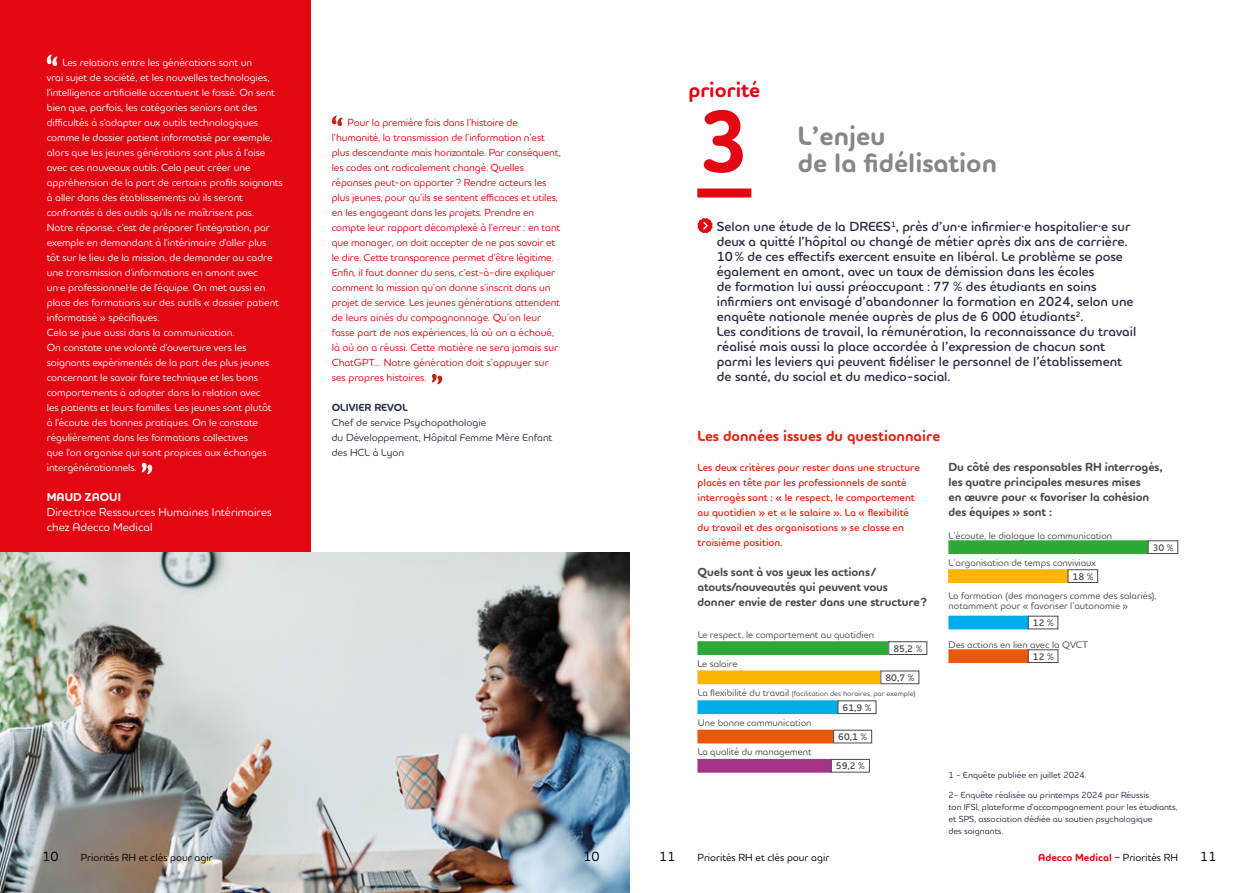
<style>
.page{position:relative;width:1259px;height:893px;background:#fff}
.page>*{position:absolute;margin:0;border:0;box-sizing:border-box;transform-origin:0 0}
.t1{font:700 90px "Houschka Head";color:#e30613}
.t2{font:700 27px/27px "Houschka Head";color:#878786}
.t3{font:700 21px "Houschka Head";color:#e30613}
.t4{font:700 15px "Houschka Head";color:#e52313}
.t5{font:600 13.5px/15px "Houschka Head";color:#292e45}
.t6{font:500 13.5px "Houschka Head";color:#000}
.t7{font:700 12px/15px "Houschka Head";letter-spacing:-.01em;color:#4a4a49}
.t8{font:500 11.7px/15px "Houschka Head";color:#fff}
.t9{font:700 11.7px "Houschka Head";color:#fff}
.t10{font:500 10.5px/15px "Houschka Head";letter-spacing:-.005em;color:#fff}
.t11{font:500 10.5px/15px "Houschka Head";letter-spacing:-.01em;color:#e30613}
.t12{font:600 10.5px/15px "Houschka Head";color:#e52313}
.t13{font:500 10.5px/15px "Houschka Head";color:#292e45}
.t14{font:500 10.5px "Houschka Head";color:#000}
.t15{font:700 10.5px "Houschka Head";color:#e30613}
.t16{font:700 10.5px "Houschka Head";color:#292e45}
.t17{font:500 9.75px/9.8px "Houschka Head";color:#4a4a49}
.t18{font:600 9.75px "Houschka Head";color:#4a4a49}
.t19{font:500 9px/12px "Houschka Head";color:#292e45}
.t20{font:500 7.5px "Houschka Head";color:#4a4a49}
.s1{font-size:9.75px}
.s2{font-weight:500;color:#000}
</style>
<div class="page">
<div style="left:698px;top:759px;width:132px;height:13px;background:#a4338a"></div>
<div style="left:831px;top:759px;width:39px;height:13px;border:1px solid #4a4a49"></div>
<div style="left:698px;top:730px;width:135px;height:13px;background:#ea580c"></div>
<div style="left:833px;top:730px;width:39px;height:13px;border:1px solid #4a4a49"></div>
<div style="left:698px;top:642px;width:190px;height:12px;background:#2ea836"></div>
<div style="left:697px;top:641px;width:192px;height:14px;border:1px solid #2ea836"></div>
<div style="left:888px;top:641px;width:39px;height:14px;border:1px solid #4a4a49"></div>
<div style="left:698px;top:671px;width:182px;height:13px;background:#fbb600"></div>
<div style="left:880px;top:671px;width:39px;height:13px;border:1px solid #4a4a49"></div>
<div style="left:698px;top:701px;width:139px;height:13px;background:#00ade9"></div>
<div style="left:697px;top:700px;width:140px;height:14px;border:1px solid #00ade9"></div>
<div style="left:837px;top:700px;width:39px;height:14px;border:1px solid #4a4a49"></div>
<div style="left:949px;top:541px;width:198px;height:12px;background:#2ea836"></div>
<div style="left:948px;top:540px;width:199px;height:14px;border:1px solid #2ea836"></div>
<div style="left:1147px;top:540px;width:31px;height:14px;border:1px solid #4a4a49"></div>
<div style="left:949px;top:570px;width:119px;height:12px;background:#fbb600"></div>
<div style="left:948px;top:569px;width:120px;height:14px;border:1px solid #fbb600"></div>
<div style="left:1067px;top:569px;width:31px;height:14px;border:1px solid #4a4a49"></div>
<div style="left:949px;top:616px;width:79px;height:13px;background:#00ade9"></div>
<div style="left:1028px;top:616px;width:30px;height:13px;border:1px solid #4a4a49"></div>
<div style="left:949px;top:650px;width:79px;height:12px;background:#ea580c"></div>
<div style="left:948px;top:649px;width:80px;height:14px;border:1px solid #ea580c"></div>
<div style="left:1028px;top:649px;width:30px;height:14px;border:1px solid #4a4a49"></div>
<div style="left:697px;top:188px;width:54px;height:9px;background:#e30613"></div>
<svg style="left:697px;top:218px;width:16px;height:15px"></svg>
<div style="left:0;top:0;width:310px;height:552px;background:#e30613"></div>
<svg style="left:47px;top:55px;width:10px;height:11px"></svg>
<svg style="left:142px;top:463px;width:10px;height:11px"></svg>
<svg style="left:332px;top:116px;width:10px;height:10px"></svg>
<svg style="left:432px;top:374px;width:10px;height:10px"></svg>
<img style="left:0;top:552px;width:629px;height:341px">
<p class="t10" style="left:47px;top:55px;width:237px;text-indent:16px">Les relations entre les générations sont un<br>vrai sujet de société, et les nouvelles technologies, l'intelligence artificielle accentuent le fossé. On sent bien que, parfois, les catégories seniors ont des difficultés à s'adapter aux outils technologiques comme le dossier patient informatisé par exemple, alors que les jeunes générations sont plus à l'aise avec ces nouveaux outils. Cela peut créer une appréhension de la part de certains profils soignants à aller dans des établissements où ils seront confrontés à des outils qu'ils ne maîtrisent pas.<br>Notre réponse, c'est de préparer l'intégration, par exemple en demandant à l'intérimaire d'aller plus<br>tôt sur le lieu de la mission, de demander au cadre une transmission d'informations en amont avec<br>un·e professionnel·le de l'équipe. On met aussi en place des formations sur des outils « dossier patient informatisé » spécifiques.<br>Cela se joue aussi dans la communication.<br>On constate une volonté d'ouverture vers les soignants expérimentés de la part des plus jeunes concernant le savoir faire technique et les bons comportements à adopter dans la relation avec<br>les patients et leurs familles. Les jeunes sont plutôt<br>à l'écoute des bonnes pratiques. On le constate régulièrement dans les formations collectives<br>que l'on organise qui sont propices aux échanges intergénérationnels.</p>
<p class="t9" style="left:47px;top:490px;width:76px">MAUD ZAOUI</p>
<p class="t8" style="left:47px;top:504px;width:227px">Directrice Ressources Humaines Intérimaires chez Adecco Medical</p>
<p class="t11" style="left:332px;top:115px;width:231px;text-indent:16px">Pour la première fois dans l’histoire de l’humanité, la transmission de l’information n’est plus descendante mais horizontale. Par conséquent, les codes ont radicalement changé. Quelles réponses peut-on apporter ? Rendre acteurs les plus jeunes, pour qu’ils se sentent efficaces et utiles, en les engageant dans les projets. Prendre en compte leur rapport décomplexé à l’erreur : en tant que manager, on doit accepter de ne pas savoir et le dire. Cette transparence permet d’être légitime.<br>Enfin, il faut donner du sens, c’est-à-dire expliquer comment la mission qu’on donne s’inscrit dans un projet de service. Les jeunes générations attendent de leurs ainés du compagnonnage. Qu’on leur fasse part de nos expériences, là où on a échoué, là où on a réussi. Cette matière ne sera jamais sur ChatGPT… Notre génération doit s’appuyer sur ses propres histoires.</p>
<p class="t16" style="left:332px;top:401px;width:78px">OLIVIER REVOL</p>
<p class="t13" style="left:332px;top:415px;width:222px">Chef de service Psychopathologie<br>du Développement, Hôpital Femme Mère Enfant des HCL à Lyon</p>
<h3 class="t3" style="left:688px;top:77px;width:73px">priorité</h3>
<h1 class="t1" style="left:697px;top:84px;width:55px">3</h1>
<h2 class="t2" style="left:797px;top:122px;width:201px">L’enjeu<br>de la fidélisation</h2>
<p class="t5" style="left:717px;top:220px;width:421px">Selon une étude de la DREES<sup>1</sup>, près d’un·e infirmier·e hospitalier·e sur deux a quitté l’hôpital ou changé de métier après dix ans de carrière.<br>10 % de ces effectifs exercent ensuite en libéral. Le problème se pose également en amont, avec un taux de démission dans les écoles<br>de formation lui aussi préoccupant : 77 % des étudiants en soins infirmiers ont envisagé d’abandonner la formation en 2024, selon une enquête nationale menée auprès de plus de 6 000 étudiants<sup>2</sup>.<br>Les conditions de travail, la rémunération, la reconnaissance du travail réalisé mais aussi la place accordée à l’expression de chacun sont parmi les leviers qui peuvent fidéliser le personnel de l’établissement de santé, du social et du medico-social.</p>
<h3 class="t4" style="left:697px;top:426px;width:244px">Les données issues du questionnaire</h3>
<p class="t12" style="left:697px;top:461px;width:224px">Les deux critères pour rester dans une structure placés en tête par les professionnels de santé interrogés sont : « le respect, le comportement au quotidien » et « le salaire ». La « flexibilité du travail et des organisations » se classe en troisième position.</p>
<p class="t7" style="left:697px;top:564px;width:231px">Quels sont à vos yeux les actions /<br>atouts/ nouveautés qui peuvent vous donner envie de rester dans une structure ?</p>
<p class="t17" style="left:697px;top:630px;width:178px">Le respect, le comportement au quotidien</p>
<p class="t17" style="left:697px;top:659px;width:42px">Le salaire</p>
<p class="t18" style="left:893px;top:645px;width:30px">85,2 %</p>
<p class="t18" style="left:885px;top:674px;width:30px">80,7 %</p>
<p class="t20" style="left:697px;top:690px;width:219px"><span class="s1">La flexibilité du travail</span> (facilitation des horaires, par exemple)</p>
<p class="t18" style="left:842px;top:704px;width:30px">61,9 %</p>
<p class="t17" style="left:697px;top:719px;width:115px">Une bonne communication</p>
<p class="t17" style="left:697px;top:748px;width:115px">La qualité du management</p>
<p class="t18" style="left:838px;top:733px;width:30px">60,1 %</p>
<p class="t18" style="left:836px;top:762px;width:30px">59,2 %</p>
<p class="t7" style="left:948px;top:459px;width:216px">Du côté des responsables RH interrogés, les quatre principales mesures mises<br>en œuvre pour « favoriser la cohésion des équipes » sont :</p>
<p class="t17" style="left:948px;top:531px;width:165px">L’écoute, le dialogue la communication</p>
<p class="t17" style="left:948px;top:559px;width:149px">L’organisation de temps conviviaux</p>
<p class="t17" style="left:948px;top:591px;width:209px">La formation (des managers comme des salariés), notamment pour « favoriser l’autonomie »</p>
<p class="t17" style="left:948px;top:640px;width:141px">Des actions en lien avec la QVCT</p>
<p class="t18" style="left:1152px;top:542px;width:22px">30 %</p>
<p class="t18" style="left:1072px;top:570px;width:22px">18 %</p>
<p class="t18" style="left:1033px;top:617px;width:22px">12 %</p>
<p class="t18" style="left:1033px;top:651px;width:22px">12 %</p>
<p class="t19" style="left:948px;top:769px;width:140px">1 - Enquête publiée en juillet 2024.</p>
<p class="t19" style="left:948px;top:789px;width:230px">2- Enquête réalisée au printemps 2024 par Réussis<br>ton IFSI, plateforme d'accompagnement pour les étudiants, et SPS, association dédiée au soutien psychologique<br>des soignants.</p>
<p class="t6" style="left:43px;top:848px;width:18px">10</p>
<p class="t14" style="left:81px;top:853px;width:133px">Priorités RH et clés pour agir</p>
<p class="t6" style="left:583px;top:848px;width:18px">10</p>
<p class="t14" style="left:697px;top:851px;width:133px">Priorités RH et clés pour agir</p>
<p class="t15" style="left:1038px;top:851px;width:142px">Adecco Medical <span class="s2">− Priorités RH</span></p>
<p class="t6" style="left:1200px;top:848px;width:18px">11</p>
<p class="t6" style="left:659px;top:848px;width:18px">11</p>
</div>
